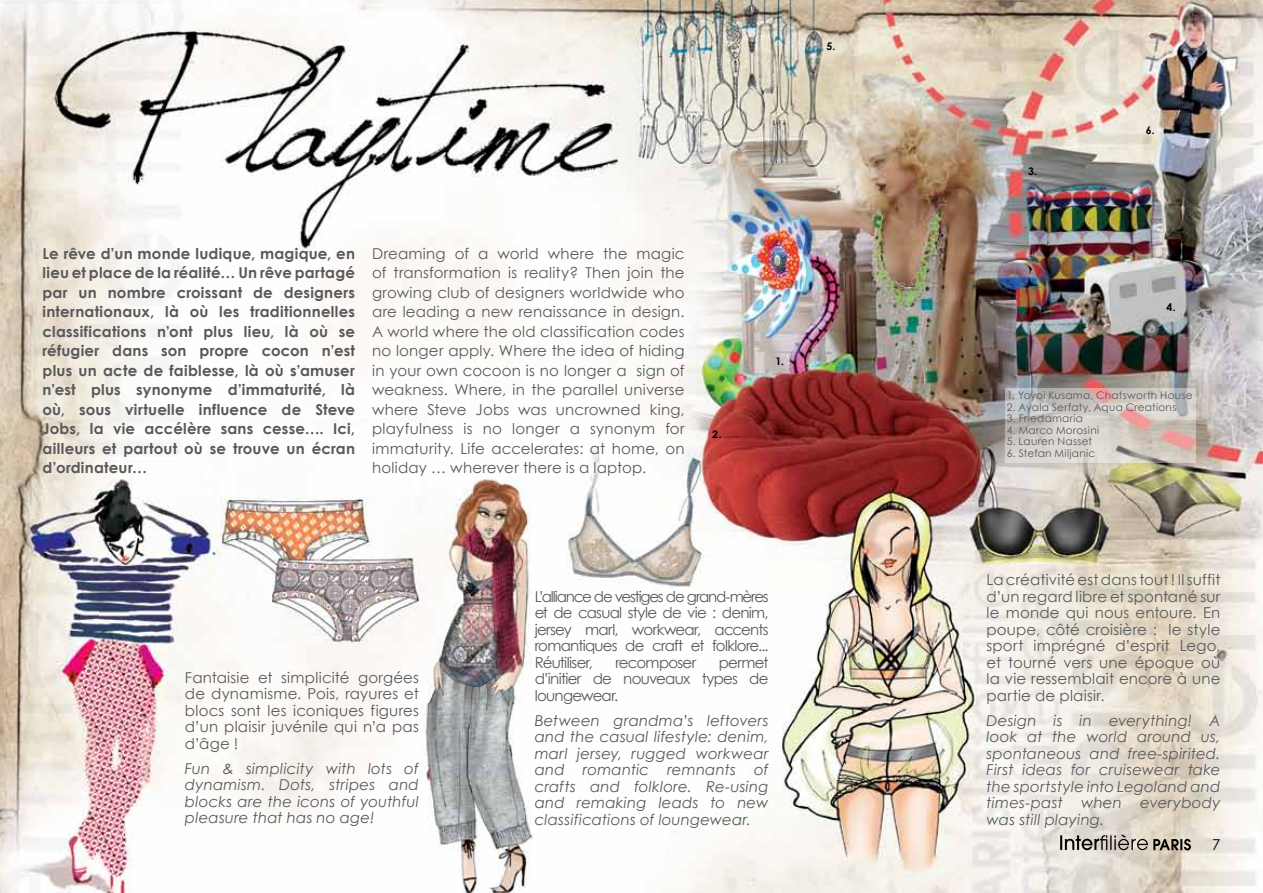
<style>
.page{position:relative;width:1263px;height:893px;background:#fff}
.page>*{position:absolute;margin:0;border:0;box-sizing:border-box;transform-origin:0 0}
.t1{font:15px/16.5px "Century Gothic";color:#58595b;text-align:justify}
.t2{font:italic 15px/16.5px "Century Gothic";letter-spacing:.01em;color:#58595b;text-align:justify}
.t3{font:700 15px/19.5px "Century Gothic";letter-spacing:.01em;color:#58595b;text-align:justify}
.t4{font:15px "Century Gothic";letter-spacing:-.05em;color:#58595b}
.t5{font:15px "Century Gothic";color:#000}
.t6{font:10.5px "Century Gothic";letter-spacing:.025em;color:#58595b}
.t7{font:700 10.5px "Century Gothic";color:#000}
</style>
<div class="page">
<img style="left:0;top:0;width:1263px;height:893px">
<svg style="left:1005px;top:388px;width:190px;height:74px"></svg>
<svg style="left:1060px;top:834px;width:131px;height:16px"></svg>
<p class="t7" style="left:826px;top:40px;width:11px">5.</p>
<p class="t3" style="left:43px;top:243px;width:314px">Le rêve d’un monde ludique, magique, en lieu et place de la réalité… Un rêve partagé par un nombre croissant de designers internationaux, là où les traditionnelles classifications n’ont plus lieu, là où se réfugier dans son propre cocon n’est plus un acte de faiblesse, là où s’amuser n’est plus synonyme d’immaturité, là où, sous virtuelle influence de Steve Jobs, la vie accélère sans cesse…. Ici, ailleurs et partout où se trouve un écran d’ordinateur…</p>
<p class="t1" style="left:372px;top:244px;width:314px;line-height:19.5px">Dreaming of a world where the magic of transformation is reality? Then join the growing club of designers worldwide who are leading a new renaissance in design.<br>A world where the old classification codes no longer apply. Where the idea of hiding in your own cocoon is no longer a sign of weakness. Where, in the parallel universe where Steve Jobs was uncrowned king, playfulness is no longer a synonym for immaturity. Life accelerates: at home, on holiday … wherever there is a laptop.</p>
<p class="t7" style="left:712px;top:427px;width:11px">2.</p>
<p class="t7" style="left:775px;top:355px;width:10px">1.</p>
<p class="t1" style="left:185px;top:669px;width:235px">Fantaisie et simplicité gorgées de dynamisme. Pois, rayures et blocs sont les iconiques figures d’un plaisir juvénile qui n’a pas d’âge !</p>
<p class="t2" style="left:185px;top:760px;width:235px">Fun &amp; simplicity with lots of dynamism. Dots, stripes and blocks are the icons of youthful pleasure that has no age!</p>
<p class="t1" style="left:535px;top:588px;width:235px">L’alliance de vestiges de grand-mères et de casual style de vie : denim, jersey marl, workwear, accents romantiques de craft et folklore...<br>Réutiliser,</p>
<p class="t1" style="left:535px;top:654px;width:235px;text-indent:184px">permet d’initier de nouveaux types de loungewear.</p>
<p class="t2" style="left:535px;top:712px;width:235px">Between grandma’s leftovers and the casual lifestyle: denim, marl jersey, rugged workwear and romantic remnants of crafts and folklore. Re-using and remaking leads to new classifications of loungewear.</p>
<p class="t4" style="left:615px;top:653px;width:82px">recomposer</p>
<p class="t7" style="left:1028px;top:165px;width:11px">3.</p>
<p class="t7" style="left:1146px;top:123px;width:11px">6.</p>
<p class="t7" style="left:1166px;top:301px;width:11px">4.</p>
<p class="t6" style="left:1007px;top:389px;width:187px">1. Yoyoi Kusama, Chatsworth House</p>
<p class="t6" style="left:1007px;top:401px;width:171px">2. Ayala Serfaty, Aqua Creations</p>
<p class="t6" style="left:1007px;top:412px;width:78px">3. Friedamaria</p>
<p class="t6" style="left:1007px;top:424px;width:94px">4. Marco Morosini</p>
<p class="t6" style="left:1007px;top:435px;width:87px">5. Lauren Nasset</p>
<p class="t6" style="left:1007px;top:447px;width:90px">6. Stefan Miljanic</p>
<p class="t1" style="left:986px;top:571px;width:235px">La créativité est dans tout ! Il suffit d’un regard libre et spontané sur le monde qui nous entoure. En poupe, côté croisière : le style sport imprégné d’esprit Lego, et tourné vers une époque où la vie ressemblait encore à une partie de plaisir.</p>
<p class="t2" style="left:986px;top:712px;width:235px">Design is in everything! A look at the world around us, spontaneous and free-spirited.<br>First ideas for cruisewear take the sportstyle into Legoland and times-past when everybody was still playing.</p>
<p class="t5" style="left:1212px;top:836px;width:10px">7</p>
</div>
